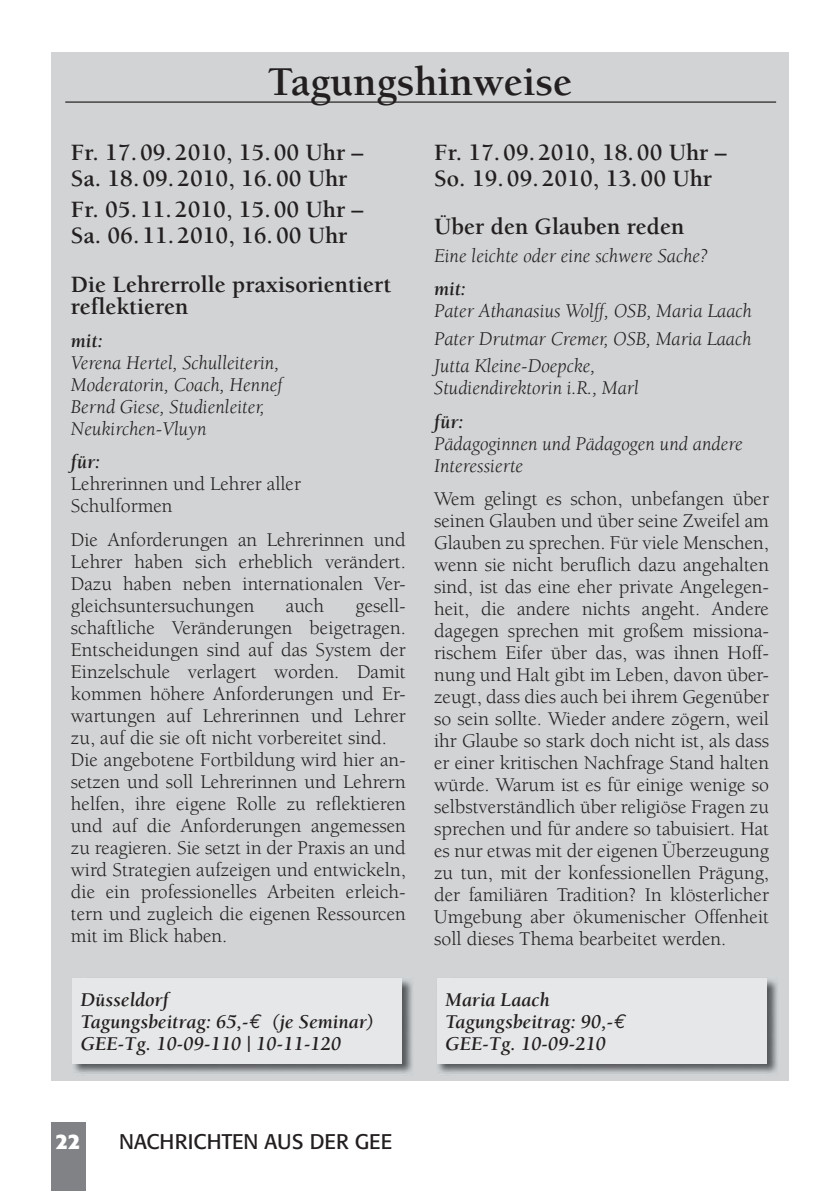
<style>
.page{position:relative;width:840px;height:1191px;background:#fff}
.page>*{position:absolute;margin:0;border:0;box-sizing:border-box;transform-origin:0 0}
.t1{font:700 42px "Berkeley";color:#231f20}
.t2{font:700 24px/26px "Berkeley";color:#231f20}
.t3{font:21px "Formata";color:#231f20}
.t4{font:700 21px "Formata";color:#fff}
.t5{font:20px/22px "Berkeley";color:#231f20}
.t6{font:italic 20px/22px "Berkeley";color:#231f20}
.t7{font:italic 700 20px/22px "Berkeley";color:#231f20}
.s1{font-family:"Euro Mono";font-weight:400}
</style>
<div class="page">
<div style="left:51px;top:1123px;width:34px;height:68px;background:#808285"></div>
<div style="left:51px;top:52px;width:737px;height:1028px;background:#d1d3d4"></div>
<hr style="left:65px;top:101px;width:710px;height:2px;background:#231f20">
<img style="left:72px;top:978px;width:341px;height:96px">
<div style="left:72px;top:978px;width:329px;height:85px;background:#e6e7e8"></div>
<img style="left:437px;top:978px;width:340px;height:96px">
<div style="left:437px;top:978px;width:328px;height:85px;background:#e6e7e8"></div>
<h1 class="t1" style="left:267px;top:66px;width:306px">Tagungshinweise</h1>
<p class="t2" style="left:71px;top:141px;width:294px">Fr. 17. 09.2010, 15. 00 Uhr –<br>Sa. 18. 09. 2010, 16. 00 Uhr</p>
<p class="t2" style="left:71px;top:199px;width:294px">Fr. 05. 11. 2010, 15. 00 Uhr –<br>Sa. 06. 11. 2010, 16. 00 Uhr</p>
<p class="t2" style="left:71px;top:275px;width:322px;line-height:22px">Die Lehrerrolle praxisorientiert reflektieren</p>
<p class="t7" style="left:71px;top:331px;width:33px">mit:</p>
<p class="t6" style="left:71px;top:353px;width:213px">Verena Hertel, Schulleiterin,<br>Moderatorin, Coach, Hennef<br>Bernd Giese, Studienleiter,<br>Neukirchen-Vluyn</p>
<p class="t7" style="left:71px;top:453px;width:31px">für:</p>
<p class="t5" style="left:71px;top:475px;width:231px">Lehrerinnen und Lehrer aller<br>Schulformen</p>
<p class="t5" style="left:71px;top:530px;width:336px;text-align:justify">Die Anforderungen an Lehrerinnen und Lehrer haben sich erheblich verändert.<br>Dazu haben neben internationalen Ver&shy;gleichsuntersuchungen</p>
<p class="t5" style="left:71px;top:596px;width:336px;text-indent:284px">gesell&shy;schaftliche Veränderungen beigetragen.<br>Entscheidungen sind auf das System der Einzelschule verlagert worden. Damit kommen höhere Anforderungen und Er&shy;wartungen auf Lehrerinnen und Lehrer zu, auf die sie oft nicht vorbereitet sind.<br>Die angebotene Fortbildung wird hier an&shy;setzen und soll Lehrerinnen und Lehrern helfen, ihre eigene Rolle zu reflektieren und auf die Anforderungen angemessen zu reagieren. Sie setzt in der Praxis an und wird Strategien aufzeigen und entwickeln, die ein professionelles Arbeiten erleich&shy;tern und zugleich die eigenen Ressourcen mit im Blick haben.</p>
<p class="t5" style="left:286px;top:596px;width:40px">auch</p>
<p class="t2" style="left:434px;top:141px;width:294px">Fr. 17. 09. 2010, 18. 00 Uhr –<br>So. 19. 09. 2010, 13. 00 Uhr</p>
<p class="t2" style="left:434px;top:215px;width:251px">Über den Glauben reden</p>
<p class="t6" style="left:434px;top:246px;width:274px">Eine leichte oder eine schwere Sache?</p>
<p class="t7" style="left:434px;top:279px;width:33px">mit:</p>
<p class="t6" style="left:434px;top:298px;width:319px;line-height:27.6px;text-align:justify">Pater Athanasius Wolff, OSB, Maria Laach Pater Drutmar Cremer, OSB, Maria Laach Jutta Kleine-Doepcke,</p>
<p class="t6" style="left:434px;top:379px;width:206px">Studiendirektorin i.R., Marl</p>
<p class="t7" style="left:434px;top:412px;width:31px">für:</p>
<p class="t6" style="left:434px;top:434px;width:310px">Pädagoginnen und Pädagogen und andere<br>Interessierte</p>
<p class="t5" style="left:434px;top:489px;width:336px;text-align:justify">Wem gelingt es schon, unbefangen über seinen Glauben und über seine Zweifel am Glauben zu sprechen. Für viele Menschen, wenn sie nicht beruflich dazu angehalten sind, ist das eine eher private Angelegen&shy;heit, die andere nichts angeht. Andere dagegen sprechen mit großem missiona&shy;rischem Eifer über das, was ihnen Hoff&shy;nung und Halt gibt im Leben, davon über&shy;zeugt, dass dies auch bei ihrem Gegenüber so sein sollte. Wieder andere zögern, weil ihr Glaube so stark doch nicht ist, als dass er einer kritischen Nachfrage Stand halten würde. Warum ist es für einige wenige so selbstverständlich über religiöse Fragen zu sprechen und für andere so tabuisiert. Hat es nur etwas mit der eigenen Überzeugung zu tun, mit der konfessionellen Prägung, der familiären Tradition? In klösterlicher Umgebung aber ökumenischer Offenheit soll dieses Thema bearbeitet werden.</p>
<p class="t7" style="left:81px;top:990px;width:294px">Düsseldorf<br>Tagungsbeitrag: 65,-<span class="s1">€</span> (je Seminar)<br>GEE-Tg. 10-09-110 | 10-11-120</p>
<p class="t7" style="left:445px;top:990px;width:181px">Maria Laach<br>Tagungsbeitrag: 90,-<span class="s1">€<br></span>GEE-Tg. 10-09-210</p>
<p class="t4" style="left:56px;top:1132px;width:26px">22</p>
<p class="t3" style="left:119px;top:1132px;width:274px">NACHRICHTEN AUS DER GEE</p>
</div>
